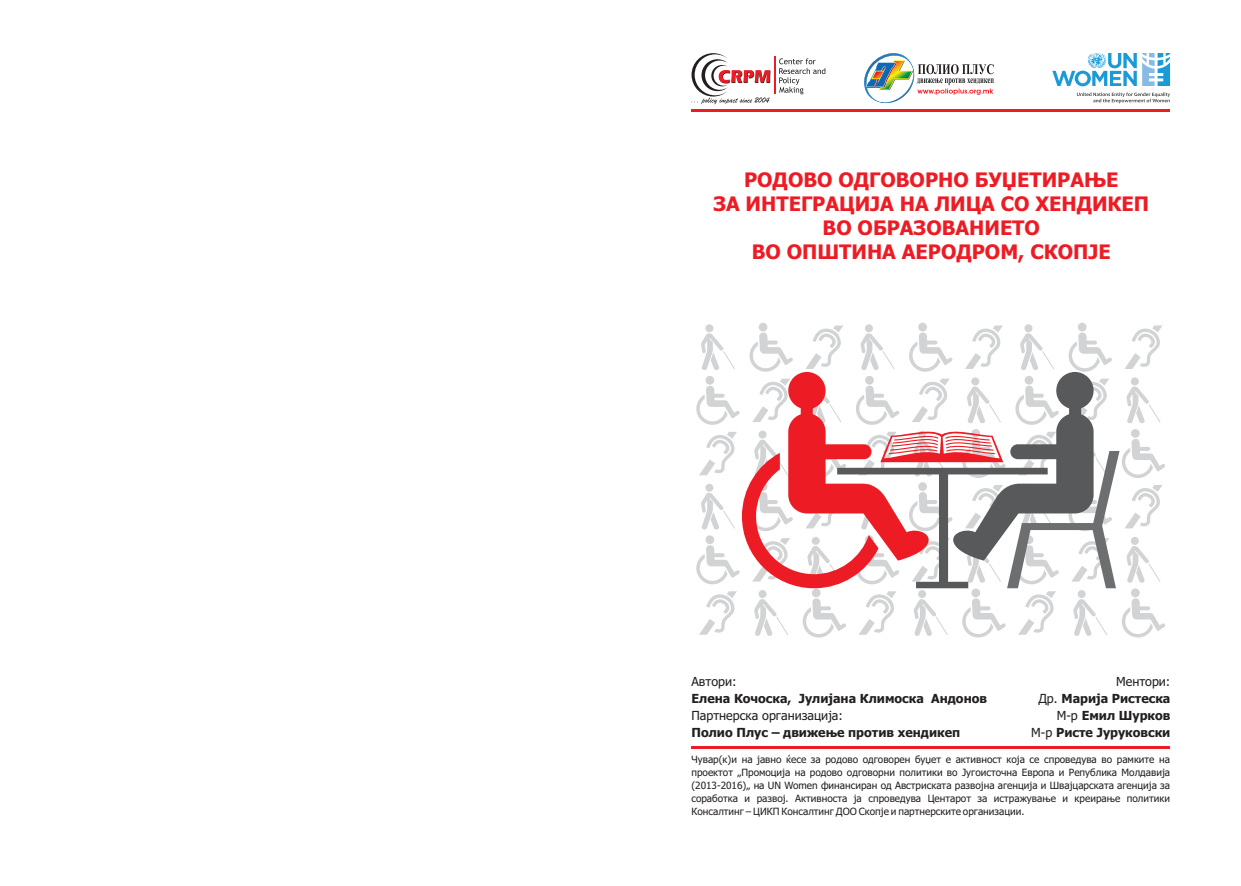
<style>
.page{position:relative;width:1241px;height:886px;background:#fff}
.page>*{position:absolute;margin:0;border:0;box-sizing:border-box;transform-origin:0 0}
.t1{font:700 20px/23.8px "Tahoma";color:#ed1c24;text-align:center}
.t2{font:700 12.5px/16.8px "Tahoma";color:#231f20;text-align:right}
.t3{font:12.5px "Tahoma";color:#231f20}
.t4{font:10px/13px "Tahoma";color:#231f20;text-align:justify}
.s1{font-weight:400}
</style>
<div class="page">
<svg style="left:779px;top:58px;width:46px;height:36px"></svg>
<hr style="left:774px;top:56px;width:2px;height:38px;background:#ed1c24">
<svg style="left:691px;top:53px;width:79px;height:51px"></svg>
<svg style="left:1052px;top:53px;width:117px;height:33px"></svg>
<svg style="left:1076px;top:92px;width:93px;height:11px"></svg>
<hr style="left:691px;top:746px;width:478px;height:3px;background:#ed1c24">
<hr style="left:691px;top:109px;width:478px;height:3px;background:#ed1c24">
<svg style="left:864px;top:53px;width:129px;height:51px"></svg>
<svg style="left:696px;top:323px;width:469px;height:314px"></svg>
<h1 class="t1" style="left:713px;top:170px;width:437px">РОДОВО ОДГОВОРНО БУЏЕТИРАЊЕ<br>ЗА ИНТЕГРАЦИЈА НА ЛИЦА СО ХЕНДИКЕП<br>ВО ОБРАЗОВАНИЕТО<br>ВО ОПШТИНА АЕРОДРОМ, СКОПЈЕ</h1>
<p class="t3" style="left:691px;top:677px;width:47px">Автори:</p>
<p class="t2" style="left:691px;top:691px;width:297px">Елена Кочоска, Јулијана Климоска Андонов</p>
<p class="t3" style="left:691px;top:710px;width:153px">Партнерска организација:</p>
<p class="t2" style="left:691px;top:725px;width:270px">Полио Плус – движење против хендикеп</p>
<p class="t2" style="left:1030px;top:674px;width:141px"><span class="s1">Ментори:<br>Др.</span> Марија Ристеска<br><span class="s1">М-р</span> Емил Шурков<br><span class="s1">М-р</span> Ристе Јуруковски</p>
<p class="t4" style="left:691px;top:753px;width:480px">Чувар(к)и на јавно ќесе за родово одговорен буџет е активност која се спроведува во рамките на проектот „Промоција на родово одговорни политики во Југоисточна Европа и Република Молдавија (2013-2016)„ на UN Women финансиран од Австриската развојна агенција и Швајцарската агенција за соработка и развој. Активноста ја спроведува Центарот за истражување и креирање политики Консалтинг – ЦИКП Консалтинг ДОО Скопје и партнерските организации.</p>
</div>
